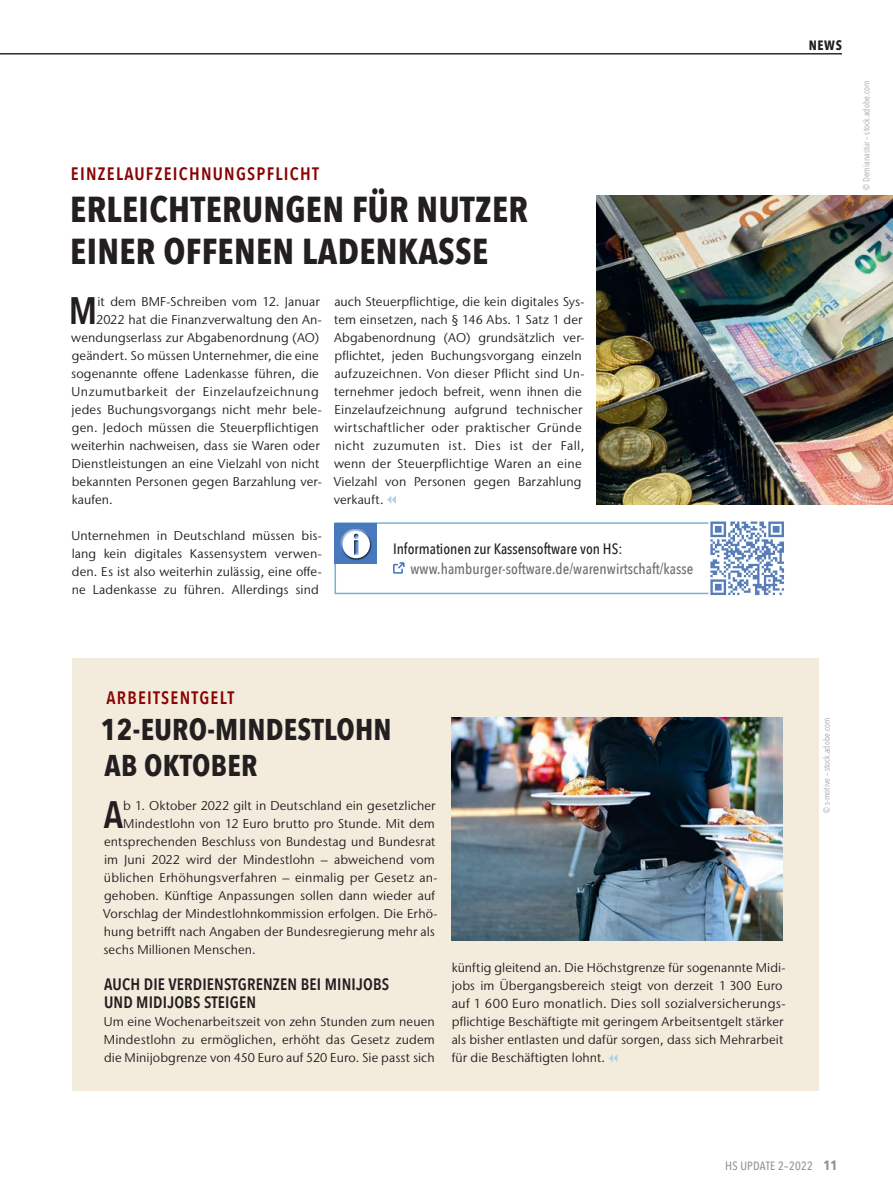
<style>
.page{position:relative;width:893px;height:1191px;background:#fff}
.page>*{position:absolute;margin:0;border:0;box-sizing:border-box;transform-origin:0 0}
.t1{font:600 38.1px "Avenir Next Condensed";color:#231f20}
.t2{font:700 36px/42px "Avenir Next Condensed";letter-spacing:.01em;color:#231f20}
.t3{font:700 30px/36px "Avenir Next Condensed";letter-spacing:.01em;color:#231f20}
.t4{font:600 18px "Avenir Next Condensed";letter-spacing:.07em;color:#8b0202}
.t5{font:600 16.5px/18px "Avenir Next Condensed";letter-spacing:.01em;color:#231f20}
.t6{font:500 15px "Avenir Next Condensed";letter-spacing:.005em;color:#6c6d70}
.t7{font:500 15px "Avenir Next Condensed";color:#231f20}
.t8{font:700 13.5px "Avenir Next Condensed";color:#231f20}
.t9{font:13.2px "Stone Sans IIITC Pro";letter-spacing:.02em;color:#231f20}
.t10{font:12.75px/18px "Stone Sans IIITC Pro";letter-spacing:.01em;color:#231f20;text-align:justify}
.t11{font:12.75px "Stone Sans IIITC Pro";letter-spacing:.035em;color:#231f20}
.t12{font:500 12px "Avenir Next Condensed";letter-spacing:.02em;color:#939598}
.t13{font:9px "Avenir Next Condensed";letter-spacing:.005em;color:#a8a9ad}
.s1{font-weight:700;font-size:13.5px}
</style>
<div class="page">
<hr style="left:0;top:54px;width:842px;height:1px;background:#231f20">
<div style="left:72px;top:659px;width:746px;height:432px;background:#f3ecdd"></div>
<svg style="left:609px;top:1054px;width:8px;height:8px"></svg>
<svg style="left:387px;top:495px;width:9px;height:9px"></svg>
<img style="left:597px;top:196px;width:296px;height:308px">
<img style="left:452px;top:718px;width:331px;height:222px">
<div style="left:334px;top:522px;width:375px;height:72px;border:2px solid #76b4cf"></div>
<div style="left:334px;top:523px;width:43px;height:41px;background:#4879be"></div>
<div style="left:340px;top:529px;width:31px;height:27px;background:#fff;opacity:.75"></div>
<div style="left:342px;top:532px;width:30px;height:28px;background:#231f20;opacity:.75"></div>
<svg style="left:343px;top:531px;width:27px;height:27px"></svg>
<svg style="left:393px;top:562px;width:12px;height:12px"></svg>
<img style="left:710px;top:521px;width:74px;height:75px">
<h3 class="t4" style="left:71px;top:158px;width:249px">EINZELAUFZEICHNUNGSPFLICHT</h3>
<h2 class="t2" style="left:70px;top:188px;width:459px">ERLEICHTERUNGEN FÜR NUTZER<br>EINER OFFENEN LADENKASSE</h2>
<h1 class="t1" style="left:69px;top:278px;width:30px">M</h1>
<p class="t10" style="left:97px;top:292px;width:224px">it dem BMF-Schreiben vom 12. Januar</p>
<p class="t10" style="left:96px;top:310px;width:227px">2022 hat die Finanzverwaltung den An-</p>
<p class="t10" style="left:71px;top:328px;width:249px">wendungserlass zur Abgabenordnung (AO)</p>
<p class="t10" style="left:72px;top:346px;width:249px">geändert. So müssen Unternehmer, die eine</p>
<p class="t10" style="left:71px;top:364px;width:249px">sogenannte offene Ladenkasse führen, die</p>
<p class="t11" style="left:72px;top:384px;width:249px">Unzumutbarkeit der Einzelaufzeichnung</p>
<p class="t10" style="left:72px;top:400px;width:252px">jedes Buchungsvorgangs nicht mehr bele-</p>
<p class="t10" style="left:72px;top:418px;width:249px">gen. Jedoch müssen die Steuerpflichtigen</p>
<p class="t10" style="left:71px;top:436px;width:250px">weiterhin nachweisen, dass sie Waren oder</p>
<p class="t10" style="left:72px;top:454px;width:249px">Dienstleistungen an eine Vielzahl von nicht</p>
<p class="t10" style="left:72px;top:472px;width:251px">bekannten Personen gegen Barzahlung ver-</p>
<p class="t10" style="left:72px;top:490px;width:43px">kaufen.</p>
<p class="t10" style="left:72px;top:526px;width:252px">Unternehmen in Deutschland müssen bis&shy;lang kein digitales Kassensystem verwen&shy;den. Es ist also weiterhin zulässig, eine offe&shy;ne Ladenkasse zu führen. Allerdings sind</p>
<p class="t10" style="left:334px;top:292px;width:252px;text-align:left">auch Steuerpflichtige, die kein digitales Sys&shy;tem einsetzen, nach § 146 Abs. 1 Satz 1 der Abgabenordnung (AO) grundsätzlich ver&shy;pflichtet, jeden Buchungsvorgang einzeln aufzuzeichnen. Von dieser Pflicht sind Un&shy;ternehmer jedoch befreit, wenn ihnen die Einzelaufzeichnung aufgrund technischer wirtschaftlicher oder praktischer Gründe nicht zuzumuten ist. Dies ist der Fall, wenn der Steuerpflichtige Waren an eine Vielzahl von Personen gegen Barzahlung verkauft.</p>
<p class="t7" style="left:393px;top:540px;width:231px">Informationen zur Kassensoftware von HS:</p>
<p class="t6" style="left:410px;top:559px;width:284px">www.hamburger-software.de/warenwirtschaft/kasse</p>
<p class="t8" style="left:809px;top:37px;width:35px">NEWS</p>
<p class="t13" style="left:858px;top:190px;width:110px;rotate:-90deg">© Demianastur – stock.adobe.com</p>
<h3 class="t4" style="left:107px;top:682px;width:129px">ARBEITSENTGELT</h3>
<h3 class="t3" style="left:101px;top:711px;width:292px">12-EURO-MINDESTLOHN<br>AB OKTOBER</h3>
<h1 class="t1" style="left:104px;top:782px;width:21px">A</h1>
<p class="t10" style="left:123px;top:796px;width:314px">b 1. Oktober 2022 gilt in Deutschland ein gesetzlicher</p>
<p class="t10" style="left:123px;top:814px;width:313px">Mindestlohn von 12 Euro brutto pro Stunde. Mit dem</p>
<p class="t10" style="left:104px;top:832px;width:333px">entsprechenden Beschluss von Bundestag und Bundesrat</p>
<p class="t10" style="left:104px;top:850px;width:332px">im Juni 2022 wird der Mindestlohn – abweichend vom</p>
<p class="t10" style="left:104px;top:868px;width:335px">üblichen Erhöhungsverfahren – einmalig per Gesetz an-</p>
<p class="t10" style="left:104px;top:886px;width:332px">gehoben. Künftige Anpassungen sollen dann wieder auf</p>
<p class="t10" style="left:103px;top:904px;width:336px">Vorschlag der Mindestlohnkommission erfolgen. Die Erhö-</p>
<p class="t10" style="left:104px;top:922px;width:332px">hung betrifft nach Angaben der Bundesregierung mehr als</p>
<p class="t10" style="left:103px;top:940px;width:154px">sechs Millionen Menschen.</p>
<p class="t5" style="left:104px;top:975px;width:287px">AUCH DIE VERDIENSTGRENZEN BEI MINIJOBS<br>UND MIDIJOBS STEIGEN</p>
<p class="t10" style="left:104px;top:1012px;width:332px">Um eine Wochenarbeitszeit von zehn Stunden zum neuen Mindestlohn zu ermöglichen, erhöht das Gesetz zudem die Minijobgrenze von 450 Euro auf 520 Euro. Sie passt sich</p>
<p class="t10" style="left:452px;top:958px;width:334px">künftig gleitend an. Die Höchstgrenze für sogenannte Midi&shy;jobs im Übergangsbereich steigt von derzeit 1 300 Euro</p>
<p class="t9" style="left:452px;top:995px;width:335px">auf 1 600 Euro monatlich. Dies soll sozialversicherungs-</p>
<p class="t10" style="left:452px;top:1012px;width:333px">pflichtige Beschäftigte mit geringem Arbeitsentgelt stärker als bisher entlasten und dafür sorgen, dass sich Mehrarbeit für die Beschäftigten lohnt.</p>
<p class="t13" style="left:819px;top:813px;width:97px;rotate:-90deg">© s-motive – stock.adobe.com</p>
<p class="t12" style="left:725px;top:1159px;width:114px">HS UPDATE 2–2022 <span class="s1">11</span></p>
</div>
